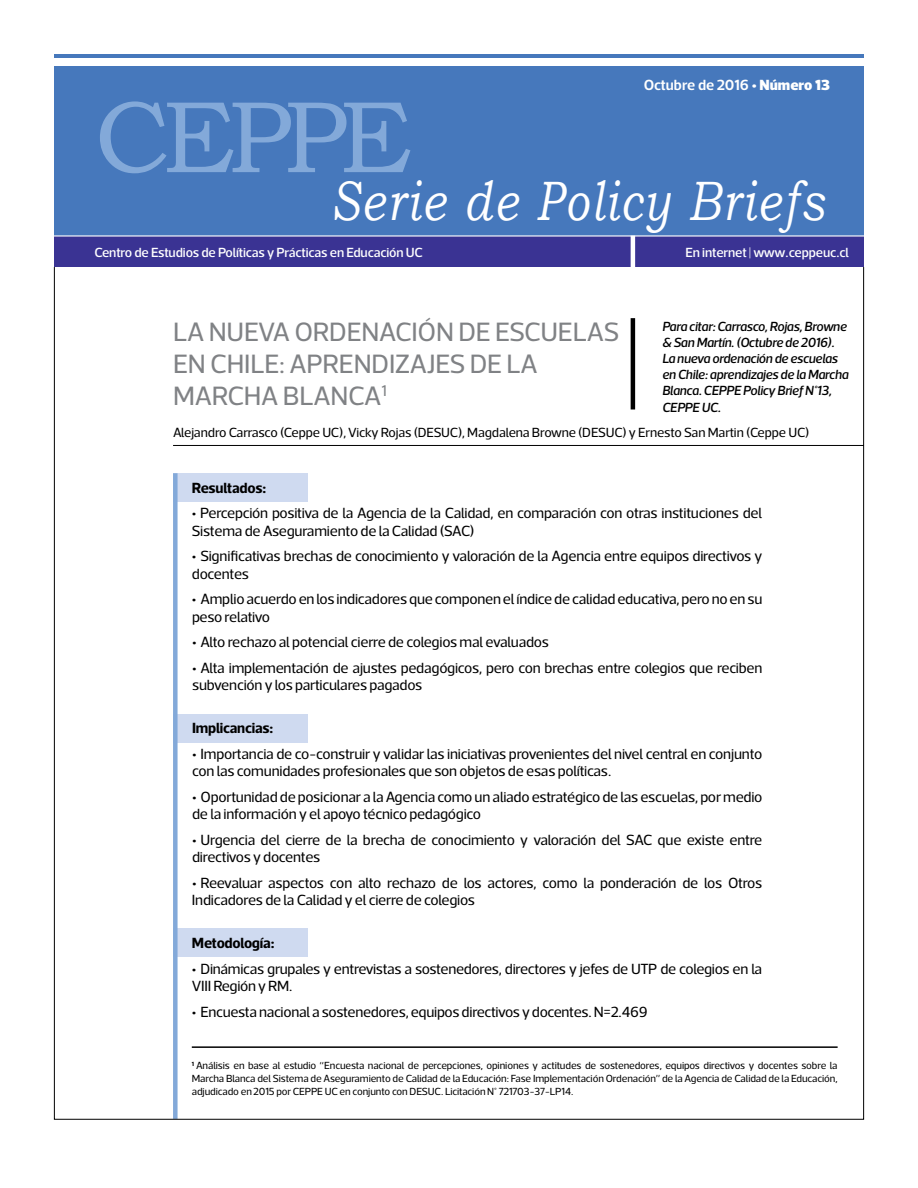
<style>
.page{position:relative;width:918px;height:1188px;background:#fff}
.page>*{position:absolute;margin:0;border:0;box-sizing:border-box;transform-origin:0 0}
.t1{font:102px "Bookman Old Style";letter-spacing:-.075em;color:#83a9d9}
.t2{font:italic 55.5px "Bookman Old Style";letter-spacing:.05em;color:#fff;scale:.8 1}
.t3{font:27px/32.4px "Acto";letter-spacing:-.01em;color:#808285}
.t4{font:15px/17.2px "Acto";letter-spacing:-.015em;color:#000}
.t5{font:700 15px "Acto";letter-spacing:-.015em;color:#000}
.t6{font:600 15px "Acto";color:#fff}
.t7{font:italic 500 13.5px/16.2px "Acto";letter-spacing:-.02em;color:#000}
.t8{font:13.5px "Acto";letter-spacing:-.01em;color:#000}
.t9{font:500 13.5px "Acto";letter-spacing:-.01em;color:#fff}
.t10{font:10.5px/12.6px "Acto";letter-spacing:-.01em;color:#000;text-align:justify}
.s1{font-weight:900}
.s2{font-family:"Amplitude";font-weight:300}
</style>
<div class="page">
<hr style="left:192px;top:1046px;width:646px;height:2px;background:#000">
<hr style="left:173px;top:445px;width:691px;height:1px;background:#000">
<hr style="left:631px;top:318px;width:4px;height:91px;background:#000">
<div style="left:173px;top:473px;width:135px;height:28px;background:#cfdaf0"></div>
<div style="left:173px;top:715px;width:135px;height:28px;background:#cfdaf0"></div>
<div style="left:173px;top:929px;width:135px;height:28px;background:#cfdaf0"></div>
<div style="left:173px;top:473px;width:5px;height:646px;background:#83a9d9"></div>
<div style="left:54px;top:67px;width:810px;height:200px;background:#4678bc"></div>
<div style="left:54px;top:237px;width:810px;height:30px;background:#3a3393"></div>
<hr style="left:54px;top:54px;width:810px;height:4px;background:#4678bc">
<hr style="left:631px;top:236px;width:4px;height:31px;background:#fff">
<hr style="left:54px;top:235px;width:810px;height:2px;background:#fff">
<h1 class="t1" style="left:94px;top:79px;width:320px">CEPPE</h1>
<p class="t6" style="left:644px;top:76px;width:188px">Octubre de 2016 • <span class="s1">Número 13</span></p>
<h2 class="t2" style="left:330px;top:169px;width:619px">Serie de Policy Briefs</h2>
<p class="t9" style="left:94px;top:245px;width:330px">Centro de Estudios de Políticas y Prácticas en Educación UC</p>
<p class="t9" style="left:685px;top:245px;width:165px">En internet <span class="s2">|</span> www.ceppeuc.cl</p>
<h3 class="t3" style="left:173px;top:315px;width:448px">LA NUEVA ORDENACIÓN DE ESCUELAS<br>EN CHILE: APRENDIZAJES DE LA<br>MARCHA BLANCA<sup>1</sup></h3>
<p class="t8" style="left:173px;top:424px;width:638px">Alejandro Carrasco (Ceppe UC), Vicky Rojas (DESUC), Magdalena Browne (DESUC) y Ernesto San Martin (Ceppe UC)</p>
<p class="t7" style="left:662px;top:318px;width:188px">Para citar: Carrasco, Rojas, Browne &amp; San Martín. (Octubre de 2016).<br>La nueva ordenación de escuelas en Chile: aprendizajes de la Marcha<br>Blanca. CEPPE Policy Brief N°13,<br>CEPPE UC.</p>
<p class="t5" style="left:192px;top:479px;width:76px">Resultados:</p>
<p class="t4" style="left:192px;top:505px;width:572px">• Percepción positiva de la Agencia de la Calidad, en comparación con otras instituciones del<br>Sistema de Aseguramiento de la Calidad (SAC)</p>
<p class="t4" style="left:192px;top:548px;width:572px">• Significativas brechas de conocimiento y valoración de la Agencia entre equipos directivos y docentes</p>
<p class="t4" style="left:192px;top:591px;width:572px">• Amplioacuerdoenlos indicadoresquecomponenelíndicedecalidadeducativa,peronoensu peso relativo</p>
<p class="t4" style="left:192px;top:634px;width:358px">• Alto rechazo al potencial cierre de colegios mal evaluados</p>
<p class="t4" style="left:192px;top:659px;width:572px">• Alta implementación de ajustes pedagógicos, pero con brechas entre colegios que reciben subvención y los particulares pagados</p>
<p class="t5" style="left:192px;top:719px;width:83px">Implicancias:</p>
<p class="t4" style="left:192px;top:745px;width:572px">• Importancia de co-construir y validar las iniciativas provenientes del nivel central en conjunto con las comunidades profesionales que son objetos de esas políticas.</p>
<p class="t4" style="left:192px;top:788px;width:572px">• Oportunidad de posicionar a laAgencia como un aliado estratégico de las escuelas, pormedio de la información y el apoyo técnico pedagógico</p>
<p class="t4" style="left:192px;top:831px;width:572px">• Urgencia del cierre de la brecha de conocimiento y valoración del SAC que existe entre directivos y docentes</p>
<p class="t4" style="left:192px;top:874px;width:572px">• Reevaluar aspectos con alto rechazo de los actores, como la ponderación de los Otros<br>Indicadores de la Calidad y el cierre de colegios</p>
<p class="t5" style="left:192px;top:934px;width:84px">Metodología:</p>
<p class="t4" style="left:192px;top:960px;width:572px">• Dinámicas grupales y entrevistas a sostenedores, directores y jefes de UTP de colegios en la<br>VIII Región y RM.</p>
<p class="t4" style="left:192px;top:1003px;width:457px">• Encuesta nacional a sostenedores, equipos directivos y docentes. N=2.469</p>
<p class="t10" style="left:192px;top:1060px;width:647px"><sup>1</sup> Análisis en base al estudio “Encuesta nacional de percepciones, opiniones y actitudes de sostenedores, equipos directivos y docentes sobre la Marcha Blanca del Sistema de Aseguramiento de Calidad de la Educación: Fase Implementación Ordenación” de la Agencia de Calidad de la Educación, adjudicado en 2015 por CEPPE UC en conjunto con DESUC. Licitación N° 721703-37-LP14.</p>
</div>
